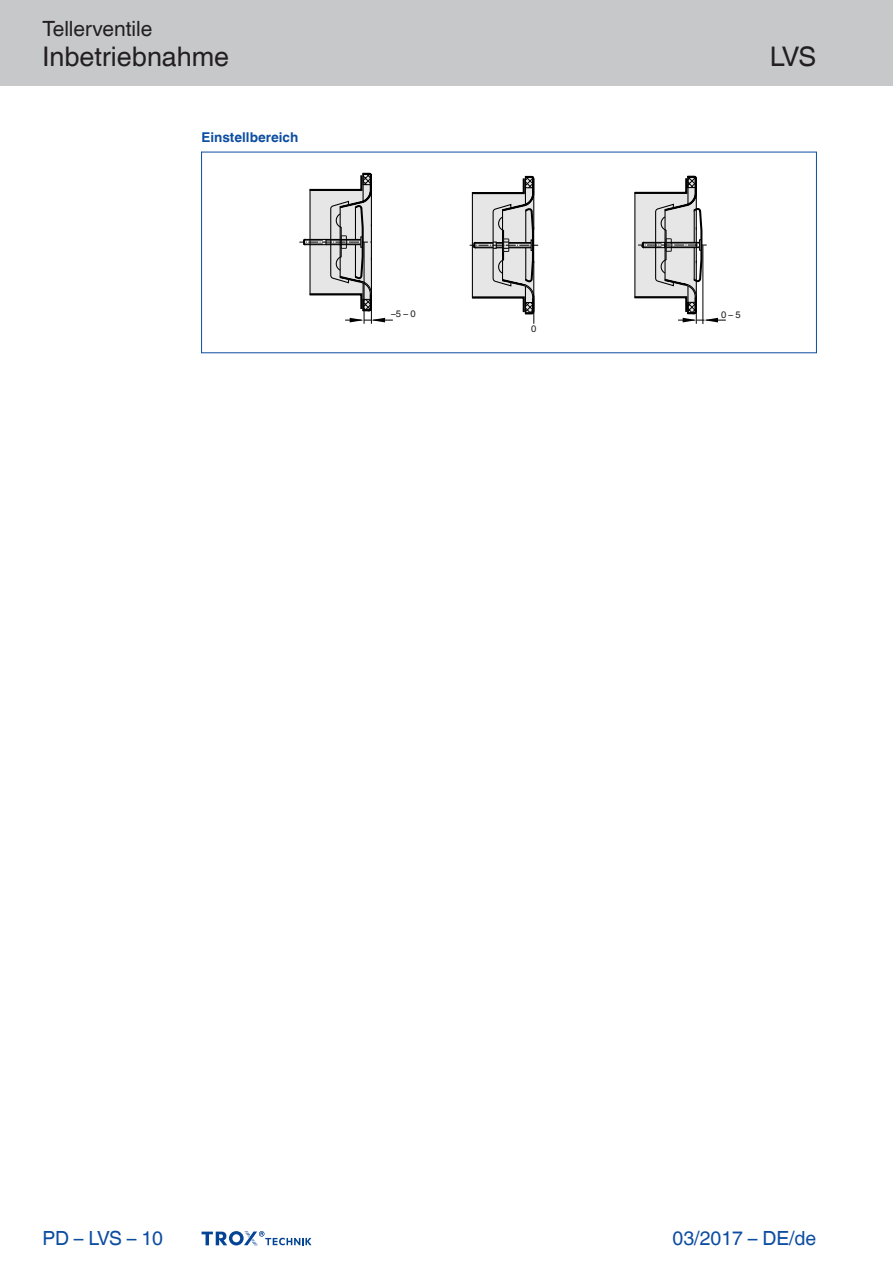
<style>
.page{position:relative;width:893px;height:1263px;background:#fff}
.page>*{position:absolute;margin:0;border:0;box-sizing:border-box;transform-origin:0 0}
.Navigation_2{font:27px "TROX Helvetica";color:#231f20}
.Navigation_3{font:27px "TROX Helvetica";color:#231f20}
.Navigation_1{font:21px "TROX Helvetica";color:#231f20}
.date{font:19.5px "TROX Helvetica";color:#0d4da1}
.pagina_li-re{font:19.5px "TROX Helvetica";letter-spacing:-.015em;color:#0d4da1}
.Standard_oben_links{font:700 13.5px "TROX Helvetica";color:#0d4da1}
.Update_OIDs{font:9.45px "TROX Helvetica";color:#1d1d1b}
</style>
<div class="page">
<div style="left:0;top:0;width:893px;height:85px;background:#c7c8ca"></div>
<svg style="left:202px;top:1231px;width:110px;height:15px"></svg>
<svg style="left:470px;top:175px;width:68px;height:149px"></svg>
<svg style="left:299px;top:172px;width:94px;height:152px"></svg>
<svg style="left:634px;top:175px;width:92px;height:149px"></svg>
<hr style="left:201px;top:152px;width:1px;height:201px;background:#0d4da1">
<hr style="left:816px;top:152px;width:1px;height:201px;background:#0d4da1">
<hr style="left:201px;top:152px;width:615px;height:1px;background:#0d4da1">
<hr style="left:201px;top:352px;width:615px;height:1px;background:#0d4da1">
<p class="Navigation_1" style="left:43px;top:17px;width:111px">Tellerventile</p>
<p class="Navigation_2" style="left:43px;top:41px;width:188px">Inbetriebnahme</p>
<p class="Standard_oben_links" style="left:202px;top:130px;width:98px">Einstellbereich</p>
<p class="Update_OIDs" style="left:391px;top:308px;width:26px">–5 – 0</p>
<p class="Update_OIDs" style="left:531px;top:324px;width:7px">0</p>
<p class="Navigation_3" style="left:770px;top:41px;width:48px">LVS</p>
<p class="Update_OIDs" style="left:721px;top:309px;width:21px">0 – 5</p>
<p class="pagina_li-re" style="left:43px;top:1227px;width:122px">PD – LVS – 10</p>
<p class="date" style="left:673px;top:1227px;width:145px">03/2017 – DE/de</p>
</div>
